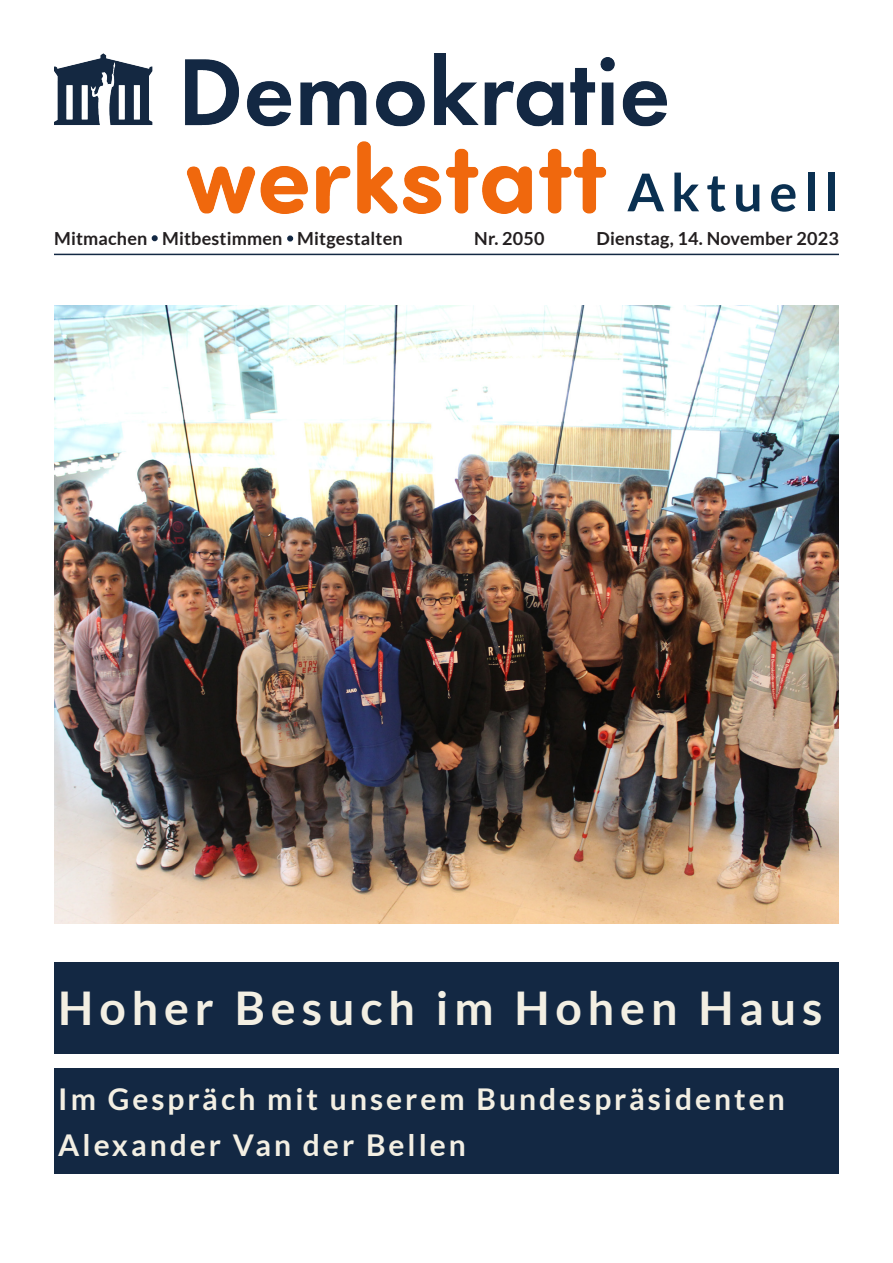
<style>
.page{position:relative;width:893px;height:1263px;background:#fff}
.page>*{position:absolute;margin:0;border:0;box-sizing:border-box;transform-origin:0 0}
.t1{font:700 52.2px "Lato";letter-spacing:.13em;color:#0a3051}
.t2{font:700 46.5px "Lato";letter-spacing:.13em;color:#f3efe3}
.t3{font:700 30px "Lato";letter-spacing:.1em;color:#f3efe3}
.t4{font:700 18px "Lato";letter-spacing:.01em;color:#231f20}
</style>
<div class="page">
<img style="left:54px;top:305px;width:785px;height:619px">
<div style="left:54px;top:963px;width:785px;height:91px;background:#132843"></div>
<div style="left:54px;top:1068px;width:785px;height:106px;background:#132843"></div>
<img style="left:54px;top:53px;width:613px;height:160px">
<hr style="left:54px;top:254px;width:785px;height:1px;background:#132843">
<svg style="left:152px;top:235px;width:6px;height:6px"></svg>
<svg style="left:287px;top:235px;width:6px;height:6px"></svg>
<p class="t1" style="left:627px;top:162px;width:213px">Aktuell</p>
<p class="t4" style="left:54px;top:228px;width:350px">Mitmachen Mitbestimmen Mitgestalten</p>
<p class="t4" style="left:474px;top:228px;width:72px">Nr. 2050</p>
<p class="t4" style="left:596px;top:228px;width:244px">Dienstag, 14. November 2023</p>
<p class="t2" style="left:58px;top:981px;width:766px">Hoher Besuch im Hohen Haus</p>
<p class="t3" style="left:58px;top:1082px;width:728px">Im Gespräch mit unserem Bundespräsidenten</p>
<p class="t3" style="left:58px;top:1128px;width:409px">Alexander Van der Bellen</p>
</div>
